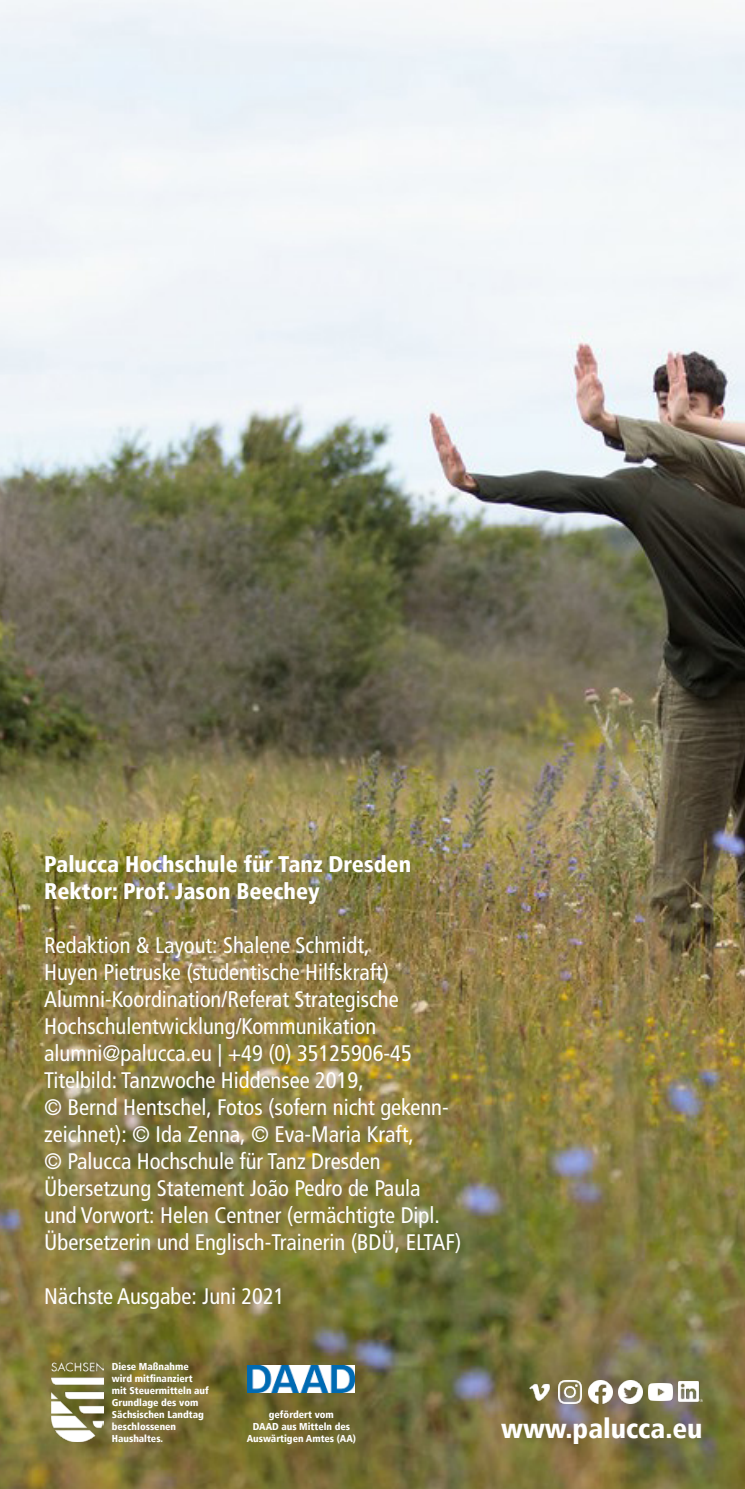
<style>
.page{position:relative;width:745px;height:1489px;background:#fff}
.page>*{position:absolute;margin:0;border:0;box-sizing:border-box;transform-origin:0 0}
.t1{font:900 condensed 27.5px "Frutiger LT";color:#fff}
.t2{font:condensed 22.5px/27px "Frutiger LT";color:#fff}
.t3{font:900 condensed 22.5px/27px "Frutiger LT";color:#fff}
.t4{font:900 condensed 10px/12px "Frutiger LT";color:#fff;text-align:center}
</style>
<div class="page">
<img style="left:0;top:0;width:744px;height:1488px">
<img style="left:248px;top:1365px;width:106px;height:27px">
<img style="left:51px;top:1361px;width:52px;height:80px">
<img style="left:588px;top:1379px;width:23px;height:24px">
<img style="left:557px;top:1379px;width:24px;height:24px">
<img style="left:618px;top:1379px;width:23px;height:24px">
<img style="left:648px;top:1383px;width:24px;height:17px">
<img style="left:678px;top:1381px;width:24px;height:20px">
<img style="left:527px;top:1379px;width:24px;height:24px">
<p class="t3" style="left:44px;top:850px;width:368px">Palucca Hochschule für Tanz Dresden<br>Rektor: Prof. Jason Beechey</p>
<p class="t2" style="left:44px;top:932px;width:418px">Redaktion &amp; Layout: Shalene Schmidt,<br>Huyen Pietruske (studentische Hilfskraft)<br>Alumni-Koordination/Referat Strategische Hochschulentwicklung/Kommunikation alumni@palucca.eu | +49 (0) 35125906-45<br>Titelbild: Tanzwoche Hiddensee 2019,<br>© Bernd Hentschel, Fotos (sofern nicht gekenn&shy;zeichnet): © Ida Zenna, © Eva-Maria Kraft,<br>© Palucca Hochschule für Tanz Dresden Übersetzung Statement João Pedro de Paula<br>und Vorwort: Helen Centner (ermächtigte Dipl.<br>Übersetzerin und Englisch-Trainerin (BDÜ, ELTAF)</p>
<p class="t2" style="left:44px;top:1283px;width:242px">Nächste Ausgabe: Juni 2021</p>
<p class="t4" style="left:112px;top:1359px;width:98px;text-align:left">Diese Maßnahme wird mitfinanziert mit Steuermitteln auf<br>Grundlage des vom<br>Sächsischen Landtag beschlossenen<br>Haushaltes.</p>
<p class="t4" style="left:246px;top:1408px;width:111px">gefördert vom<br>DAAD aus Mitteln des<br>Auswärtigen Amtes (AA)</p>
<p class="t1" style="left:501px;top:1411px;width:203px">www.palucca.eu</p>
</div>
